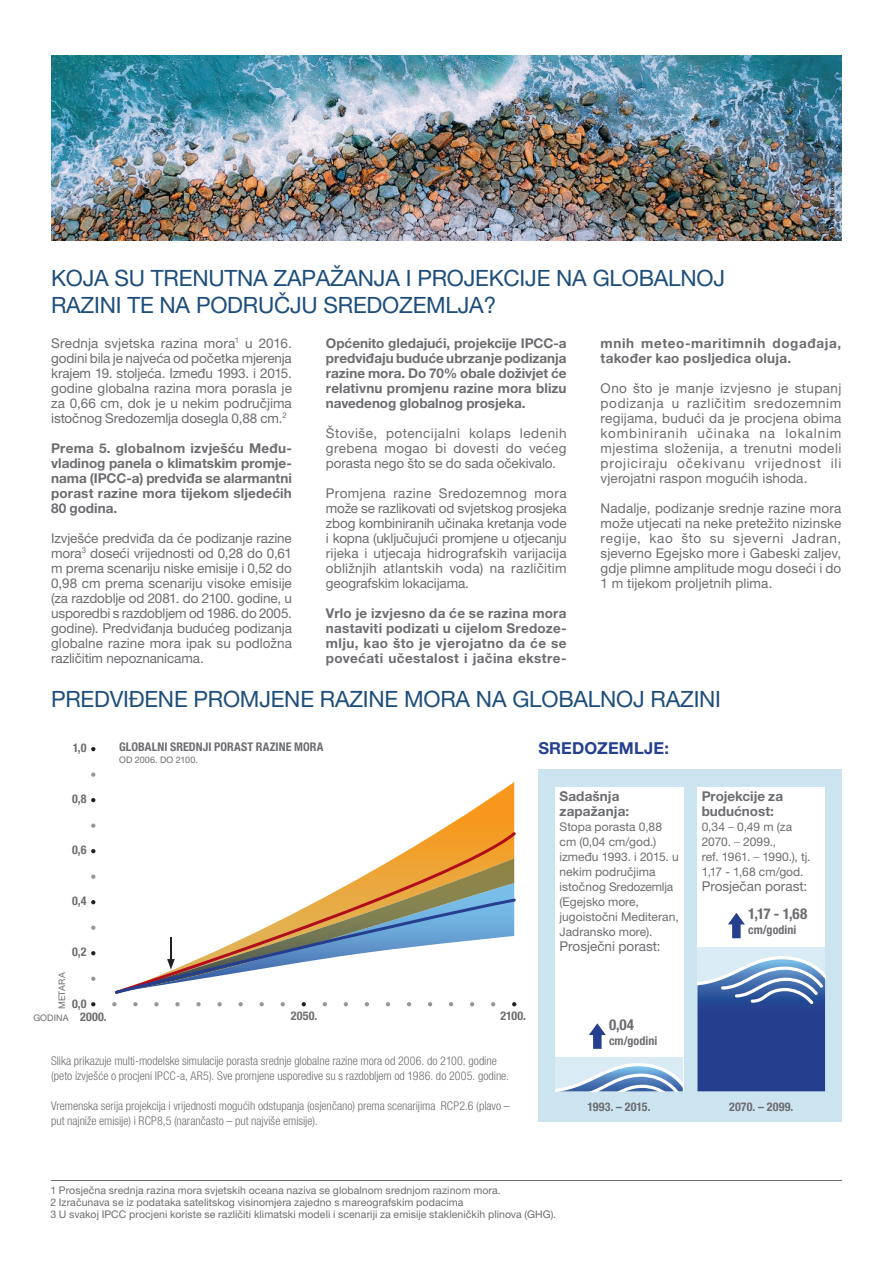
<style>
.page{position:relative;width:893px;height:1263px;background:#fff}
.page>*{position:absolute;margin:0;border:0;box-sizing:border-box;transform-origin:0 0}
.t1{font:22.5px/27px "Helvetica Neue LT Pro";letter-spacing:-.01em;color:#1d4e7b}
.t2{font:700 16.5px "Helvetica Neue LT Pro";letter-spacing:.01em;color:#253f8e}
.t3{font:700 condensed 15px "Helvetica Neue LT Pro";color:#6c6d70}
.t4{font:13.5px/15px "Helvetica Neue LT Pro";letter-spacing:.005em;color:#6c6d70;text-align:justify}
.t5{font:700 13.5px/15px "Helvetica Neue LT Pro";letter-spacing:.01em;color:#6c6d70;text-align:justify}
.t6{font:700 13.5px/15px "Helvetica Neue LT Pro";letter-spacing:.04em;color:#6c6d70}
.t7{font:300 condensed 12px/15px "Helvetica Neue LT Pro";color:#6c6d70}
.t8{font:12px/15px "Helvetica Neue LT Pro";letter-spacing:.005em;color:#6c6d70}
.t9{font:700 condensed 12px "Helvetica Neue LT Pro";letter-spacing:.005em;color:#6c6d70}
.t10{font:10.5px/12px "Helvetica Neue LT Pro";letter-spacing:.005em;color:#6c6d70}
.t11{font:9px "Helvetica Neue LT Pro";letter-spacing:.01em;color:#6c6d70}
.t12{font:700 condensed 6px "Helvetica Neue LT Pro";letter-spacing:.02em;color:#231f20}
.s1{font-weight:300;font-stretch:condensed}
</style>
<div class="page">
<img style="left:51px;top:55px;width:791px;height:186px">
<hr style="left:51px;top:1180px;width:791px;height:1px;background:#6c6d70">
<div style="left:538px;top:769px;width:304px;height:352px;background:#cbe4f0"></div>
<div style="left:697px;top:787px;width:128px;height:304px;background:#fff"></div>
<div style="left:555px;top:787px;width:129px;height:304px;background:#fff"></div>
<div style="left:555px;top:1057px;width:128px;height:34px;background:#d9ebf4"></div>
<svg style="left:555px;top:1063px;width:128px;height:28px"></svg>
<div style="left:697px;top:947px;width:128px;height:144px;background:#d9ebf4"></div>
<svg style="left:697px;top:956px;width:128px;height:135px;background:#4a65a5"></svg>
<svg style="left:589px;top:1023px;width:17px;height:26px"></svg>
<svg style="left:728px;top:913px;width:17px;height:25px"></svg>
<svg style="left:438px;top:782px;width:76px;height:50px"></svg>
<svg style="left:91px;top:1002px;width:4px;height:4px"></svg>
<svg style="left:112px;top:1002px;width:4px;height:4px"></svg>
<svg style="left:323px;top:1002px;width:4px;height:4px"></svg>
<svg style="left:133px;top:1002px;width:5px;height:4px"></svg>
<svg style="left:344px;top:1002px;width:4px;height:4px"></svg>
<svg style="left:154px;top:1002px;width:5px;height:4px"></svg>
<svg style="left:365px;top:1002px;width:4px;height:4px"></svg>
<svg style="left:175px;top:1002px;width:5px;height:4px"></svg>
<svg style="left:386px;top:1002px;width:4px;height:4px"></svg>
<svg style="left:196px;top:1002px;width:5px;height:4px"></svg>
<svg style="left:407px;top:1002px;width:4px;height:4px"></svg>
<svg style="left:217px;top:1002px;width:5px;height:4px"></svg>
<svg style="left:428px;top:1002px;width:4px;height:4px"></svg>
<svg style="left:238px;top:1002px;width:5px;height:4px"></svg>
<svg style="left:449px;top:1002px;width:4px;height:4px"></svg>
<svg style="left:260px;top:1002px;width:4px;height:4px"></svg>
<svg style="left:470px;top:1002px;width:4px;height:4px"></svg>
<svg style="left:281px;top:1002px;width:4px;height:4px"></svg>
<svg style="left:491px;top:1002px;width:4px;height:4px"></svg>
<svg style="left:91px;top:976px;width:4px;height:5px"></svg>
<svg style="left:91px;top:951px;width:4px;height:4px"></svg>
<svg style="left:91px;top:925px;width:4px;height:5px"></svg>
<svg style="left:91px;top:900px;width:4px;height:4px"></svg>
<svg style="left:91px;top:874px;width:4px;height:5px"></svg>
<svg style="left:91px;top:849px;width:4px;height:4px"></svg>
<svg style="left:91px;top:823px;width:4px;height:5px"></svg>
<svg style="left:91px;top:798px;width:4px;height:4px"></svg>
<svg style="left:91px;top:772px;width:4px;height:5px"></svg>
<svg style="left:91px;top:747px;width:4px;height:4px"></svg>
<svg style="left:302px;top:1002px;width:4px;height:4px"></svg>
<svg style="left:512px;top:1002px;width:4px;height:4px"></svg>
<svg style="left:351px;top:832px;width:165px;height:51px"></svg>
<svg style="left:115px;top:883px;width:401px;height:111px"></svg>
<h1 class="t1" style="left:51px;top:264px;width:676px">KOJA SU TRENUTNA ZAPAŽANJA I PROJEKCIJE NA GLOBALNOJ<br>RAZINI TE NA PODRUČJU SREDOZEMLJA?</h1>
<p class="t12" style="left:829px;top:239px;width:59px;rotate:-90deg">PHOTO: Pok Rie_Pexels</p>
<p class="t4" style="left:51px;top:335px;width:242px">Srednja svjetska razina mora<sup>1</sup> u 2016. godini bila je najveća od početka mjerenja krajem 19. stoljeća. Između 1993. i 2015. godine globalna razina mora porasla je za 0,66 cm, dok je u nekim područjima istočnog Sredozemlja dosegla 0,88 cm.<sup>2</sup></p>
<p class="t5" style="left:51px;top:440px;width:242px">Prema 5. globalnom izvješću Među&shy;vladinog panela o klimatskim promje&shy;nama (IPCC-a) predviđa se alarmantni porast razine mora tijekom sljedećih 80 godina.</p>
<p class="t4" style="left:51px;top:530px;width:242px">Izvješće predviđa da će podizanje razine mora<sup>3</sup> doseći vrijednosti od 0,28 do 0,61 m prema scenariju niske emisije i 0,52 do 0,98 cm prema scenariju visoke emisije (za razdoblje od 2081. do 2100. godine, u usporedbi s razdobljem od 1986. do 2005. godine). Predviđanja budućeg podizanja globalne razine mora ipak su podložna različitim nepoznanicama.</p>
<p class="t5" style="left:326px;top:335px;width:242px">Općenito gledajući, projekcije IPCC-a predviđaju buduće ubrzanje podizanja razine mora. Do 70% obale doživjet će relativnu promjenu razine mora blizu navedenog globalnog prosjeka.</p>
<p class="t4" style="left:326px;top:425px;width:242px">Štoviše, potencijalni kolaps ledenih grebena mogao bi dovesti do većeg porasta nego što se do sada očekivalo.</p>
<p class="t4" style="left:326px;top:485px;width:242px">Promjena razine Sredozemnog mora može se razlikovati od svjetskog prosjeka zbog kombiniranih učinaka kretanja vode i kopna (uključujući promjene u otjecanju rijeka i utjecaja hidrografskih varijacija obližnjih atlantskih voda) na različitim geografskim lokacijama.</p>
<p class="t5" style="left:326px;top:605px;width:242px">Vrlo je izvjesno da će se razina mora nastaviti podizati u cijelom Sredoze&shy;mlju, kao što je vjerojatno da će se povećati učestalost i jačina ekstre-</p>
<p class="t6" style="left:601px;top:335px;width:242px">mnih meteo-maritimnih događaja, također kao posljedica oluja.</p>
<p class="t4" style="left:601px;top:380px;width:242px">Ono što je manje izvjesno je stupanj podizanja u različitim sredozemnim regijama, budući da je procjena obima kombiniranih učinaka na lokalnim mjestima složenija, a trenutni modeli projiciraju očekivanu vrijednost ili vjerojatni raspon mogućih ishoda.</p>
<p class="t4" style="left:601px;top:500px;width:242px">Nadalje, podizanje srednje razine mora može utjecati na neke pretežito nizinske regije, kao što su sjeverni Jadran, sjeverno Egejsko more i Gabeski zaljev, gdje plimne amplitude mogu doseći i do 1 m tijekom proljetnih plima.</p>
<h1 class="t1" style="left:51px;top:685px;width:672px">PREDVIĐENE PROMJENE RAZINE MORA NA GLOBALNOJ RAZINI</h1>
<p class="t9" style="left:73px;top:741px;width:15px">1,0</p>
<p class="t9" style="left:72px;top:792px;width:16px">0,8</p>
<p class="t9" style="left:72px;top:843px;width:16px">0,6</p>
<p class="t9" style="left:72px;top:894px;width:16px">0,4</p>
<p class="t9" style="left:72px;top:944px;width:16px">0,2</p>
<p class="t9" style="left:119px;top:739px;width:206px">GLOBALNI SREDNJI PORAST RAZINE MORA</p>
<p class="t11" style="left:119px;top:754px;width:80px">OD 2006. DO 2100.</p>
<p class="t11" style="left:57px;top:1009px;width:38px;rotate:-90deg">METARA</p>
<p class="t11" style="left:33px;top:1013px;width:37px">GODINA</p>
<p class="t9" style="left:72px;top:996px;width:16px">0,0</p>
<p class="t9" style="left:80px;top:1010px;width:28px">2000.</p>
<p class="t9" style="left:500px;top:1008px;width:27px">2100.</p>
<p class="t9" style="left:291px;top:1008px;width:28px">2050.</p>
<p class="t7" style="left:51px;top:1053px;width:460px">Slika prikazuje multi-modelske simulacije porasta srednje globalne razine mora od 2006. do 2100. godine (peto izvješće o procjeni IPCC-a, AR5). Sve promjene usporedive su s razdobljem od 1986. do 2005. godine.</p>
<p class="t7" style="left:51px;top:1098px;width:460px">Vremenska serija projekcija i vrijednosti mogućih odstupanja (osjenčano) prema scenarijima RCP2.6 (plavo – put najniže emisije) i RCP8,5 (narančasto – put najviše emisije).</p>
<p class="t2" style="left:538px;top:738px;width:132px">SREDOZEMLJE:</p>
<p class="t5" style="left:559px;top:789px;width:71px">Sadašnja zapažanja:</p>
<p class="t8" style="left:559px;top:819px;width:121px">Stopa porasta 0,88 cm (0,04 cm/god.) između 1993. i 2015. u nekim područjima istočnog Sredozemlja (Egejsko more, jugoistočni Mediteran,<br>Jadransko more).</p>
<p class="t4" style="left:559px;top:939px;width:103px">Prosječni porast:</p>
<p class="t5" style="left:702px;top:789px;width:83px">Projekcije za budućnost:</p>
<p class="t8" style="left:702px;top:819px;width:110px">0,34 <span class="s1">–</span> 0,49 m (za<br>2070. <span class="s1">–</span> 2099.,<br>ref. 1961. <span class="s1">–</span> 1990.), tj.<br>1,17 - 1,68 cm/god.</p>
<p class="t4" style="left:702px;top:879px;width:107px">Prosječan porast:</p>
<p class="t3" style="left:748px;top:904px;width:61px">1,17 - 1,68</p>
<p class="t9" style="left:748px;top:922px;width:50px">cm/godini</p>
<p class="t3" style="left:609px;top:1016px;width:27px">0,04</p>
<p class="t9" style="left:609px;top:1033px;width:50px">cm/godini</p>
<p class="t9" style="left:587px;top:1099px;width:65px">1993. – 2015.</p>
<p class="t9" style="left:729px;top:1099px;width:66px">2070. – 2099.</p>
<p class="t10" style="left:50px;top:1184px;width:507px">1 Prosječna srednja razina mora svjetskih oceana naziva se globalnom srednjom razinom mora.<br>2 Izračunava se iz podataka satelitskog visinomjera zajedno s mareografskim podacima<br>3 U svakoj IPCC procjeni koriste se različiti klimatski modeli i scenariji za emisije stakleničkih plinova (GHG).</p>
</div>
